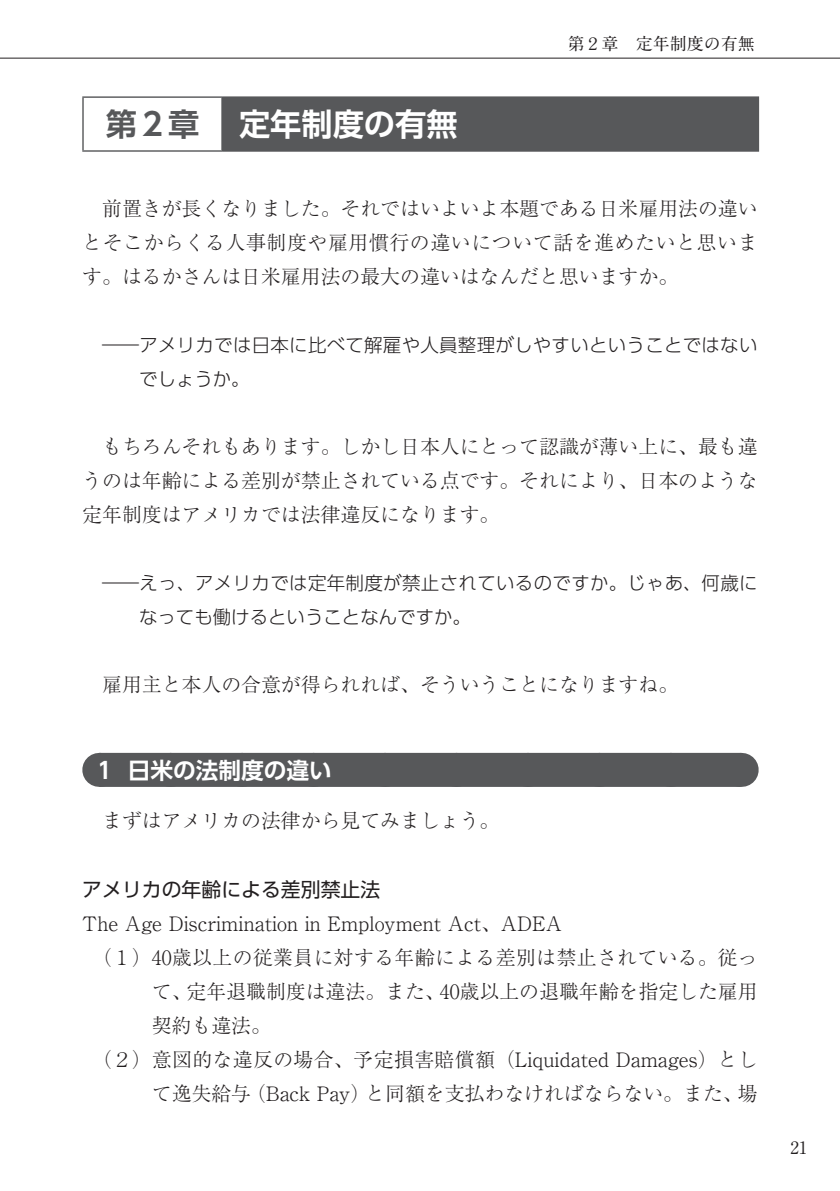
<style>
.page{position:relative;width:840px;height:1191px;background:#fff}
.page>*{position:absolute;margin:0;border:0;box-sizing:border-box;transform-origin:0 0}
.t1{font:700 31.2px "UD Shin Go Pro De";color:#fff}
.t2{font:700 31.2px "UD Shin Go Pro De";color:#57585a}
.t3{font:700 22.6px "UD Shin Go Pro De";color:#fff}
.t4{font:300 19.8px/34px "Ryumin Pro";color:#231f20;text-align:justify}
.t5{font:300 19.8px "Ryumin Pro";letter-spacing:.02em;color:#231f20}
.t6{font:19.8px "UD Shin Go Pro";color:#231f20}
.t7{font:300 18.4px/34px "UD Shin Go Pro";letter-spacing:.015em;color:#231f20;scale:2 1}
.t8{font:700 17px "A1 Mincho Std";color:#231f20}
</style>
<div class="page">
<hr style="left:0;top:58px;width:839px;height:1px;background:#231f20">
<div style="left:222px;top:97px;width:536px;height:54px;background:#57585a"></div>
<hr style="left:82px;top:96px;width:140px;height:2px;background:#57585a">
<hr style="left:82px;top:98px;width:2px;height:52px;background:#57585a">
<hr style="left:222px;top:96px;width:536px;height:2px;background:#57585a">
<hr style="left:221px;top:98px;width:2px;height:52px;background:#57585a">
<hr style="left:82px;top:150px;width:140px;height:2px;background:#57585a">
<hr style="left:222px;top:150px;width:536px;height:2px;background:#57585a">
<div style="left:99px;top:753px;width:641px;height:34px;background:#57585a"></div>
<svg style="left:175px;top:786px;width:529px;height:1px"></svg>
<hr style="left:740px;top:753px;width:1px;height:34px;background:#57585a">
<h1 class="t2" style="left:106px;top:99px;width:95px">第２章</h1>
<h1 class="t1" style="left:239px;top:99px;width:220px">定年制度の有無</h1>
<p class="t8" style="left:567px;top:30px;width:189px">第２章　定年制度の有無</p>
<p class="t4" style="left:82px;top:190px;width:676px">　前置きが長くなりました。それではいよいよ本題である日米雇用法の違いとそこからくる人事制度や雇用慣行の違いについて話を進めたいと思います。はるかさんは日米雇用法の最大の違いはなんだと思いますか。</p>
<p class="t7" style="left:139px;top:327px;width:310px;text-indent:-37px">―アメリカでは日本に比べて解雇や人員整理がしやすいということではないでしょうか。</p>
<p class="t4" style="left:82px;top:428px;width:676px">　もちろんそれもあります。しかし日本人にとって認識が薄い上に、最も違うのは年齢による差別が禁止されている点です。それにより、日本のような定年制度はアメリカでは法律違反になります。</p>
<p class="t7" style="left:139px;top:565px;width:310px;text-indent:-37px">―えっ、アメリカでは定年制度が禁止されているのですか。じゃあ、何歳になっても働けるということなんですか。</p>
<p class="t4" style="left:82px;top:666px;width:597px">　雇用主と本人の合意が得られれば、そういうことになりますね。</p>
<p class="t3" style="left:94px;top:751px;width:240px">１ 日米の法制度の違い</p>
<p class="t4" style="left:82px;top:802px;width:418px">　まずはアメリカの法律から見てみましょう。</p>
<p class="t6" style="left:82px;top:873px;width:299px">アメリカの年齢による差別禁止法</p>
<p class="t4" style="left:82px;top:904px;width:481px">The Age Discrimination in Employment Act、ADEA</p>
<p class="t5" style="left:82px;top:941px;width:676px">　（１）40歳以上の従業員に対する年齢による差別は禁止されている。従っ</p>
<p class="t4" style="left:152px;top:972px;width:607px">て、定年退職制度は違法。また、40歳以上の退職年齢を指定した雇用</p>
<p class="t4" style="left:152px;top:1006px;width:121px">契約も違法。</p>
<p class="t4" style="left:82px;top:1040px;width:676px">　（２）意図的な違反の場合、予定損害賠償額（Liquidated Damages）とし</p>
<p class="t4" style="left:152px;top:1074px;width:607px">て逸失給与（Back Pay）と同額を支払わなければならない。また、場</p>
<p class="t8" style="left:789px;top:1133px;width:19px">21</p>
</div>
